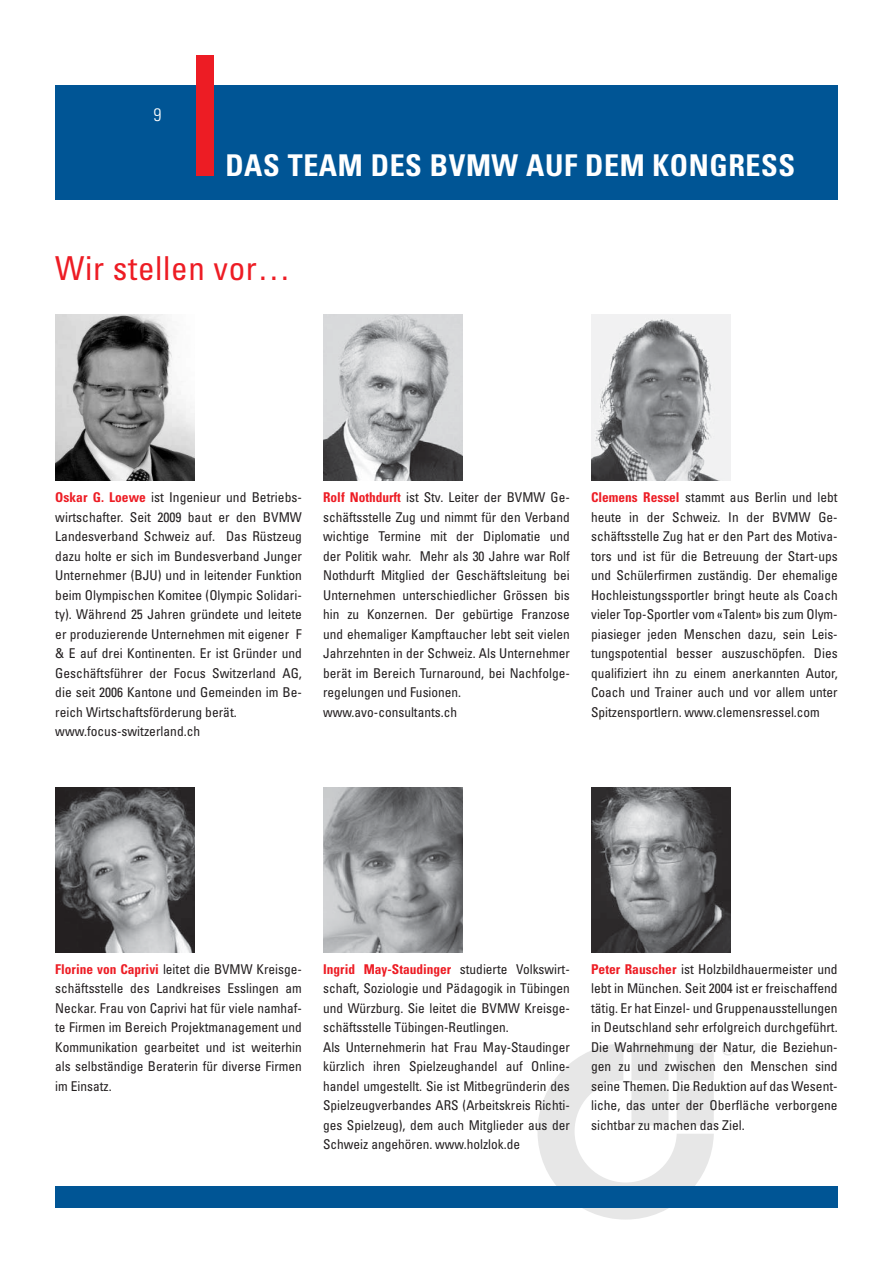
<style>
.page{position:relative;width:893px;height:1263px;background:#fff}
.page>*{position:absolute;margin:0;border:0;box-sizing:border-box;transform-origin:0 0}
.t1{font:condensed 33px "Univers";letter-spacing:.02em;color:#ed1c24}
.t2{font:700 condensed 30px "Univers";letter-spacing:.02em;color:#fff}
.t3{font:300 condensed 18px "Univers";color:#fff}
.t4{font:condensed 13.5px/19.5px "Univers";color:#231f20}
.s1{font-weight:700;color:#ed1c24}
</style>
<div class="page">
<div style="left:55px;top:85px;width:783px;height:115px;background:#005595"></div>
<div style="left:197px;top:55px;width:17px;height:121px;background:#ed1c24"></div>
<svg style="left:722px;top:1043px;width:12px;height:12px"></svg>
<svg style="left:537px;top:1043px;width:177px;height:176px"></svg>
<div style="left:55px;top:1186px;width:783px;height:22px;background:#005595"></div>
<img style="left:55px;top:787px;width:140px;height:166px">
<img style="left:323px;top:315px;width:140px;height:165px">
<img style="left:323px;top:787px;width:140px;height:166px">
<img style="left:591px;top:315px;width:139px;height:165px">
<img style="left:591px;top:787px;width:139px;height:166px">
<img style="left:55px;top:315px;width:140px;height:165px">
<h3 class="t3" style="left:154px;top:108px;width:9px">9</h3>
<h2 class="t2" style="left:225px;top:154px;width:571px">DAS TEAM DES BVMW AUF DEM KONGRESS</h2>
<h1 class="t1" style="left:55px;top:256px;width:237px">Wir stellen vor…</h1>
<p class="t4" style="left:55px;top:489px;width:248px"><span class="s1">Oskar G. Loewe</span> ist Ingenieur und Betriebs&shy;wirtschafter. Seit 2009 baut er den BVMW Landesverband Schweiz auf. Das Rüstzeug dazu holte er sich im Bundesverband Junger Unternehmer (BJU) und in leitender Funktion beim Olympischen Komitee (Olympic Solidari&shy;ty). Während 25 Jahren gründete und leitete er produzierende Unternehmen mit eigener F &amp; E auf drei Kontinenten. Er ist Gründer und Geschäftsführer der Focus Switzerland AG, die seit 2006 Kantone und Gemeinden im Be&shy;reich Wirtschaftsförderung berät. www.focus-switzerland.ch</p>
<p class="t4" style="left:323px;top:489px;width:248px"><span class="s1">Rolf Nothdurft</span> ist Stv. Leiter der BVMW Ge&shy;schäftsstelle Zug und nimmt für den Verband wichtige Termine mit der Diplomatie und der Politik wahr. Mehr als 30 Jahre war Rolf Nothdurft Mitglied der Geschäftsleitung bei Unternehmen unterschiedlicher Grössen bis hin zu Konzernen. Der gebürtige Franzose und ehemaliger Kampftaucher lebt seit vielen Jahrzehnten in der Schweiz. Als Unternehmer berät im Bereich Turnaround, bei Nachfolge&shy;regelungen und Fusionen. www.avo-consultants.ch</p>
<p class="t4" style="left:591px;top:489px;width:248px;text-align:justify"><span class="s1">Clemens Ressel</span> stammt aus Berlin und lebt heute in der Schweiz. In der BVMW Ge&shy;schäftsstelle Zug hat er den Part des Motiva&shy;tors und ist für die Betreuung der Start-ups und Schülerfirmen zuständig. Der ehemalige Hochleistungssportler bringt heute als Coach vieler Top-Sportler vom «Talent» bis zum Olym&shy;piasieger jeden Menschen dazu, sein Leis&shy;tungspotential besser auszuschöpfen. Dies qualifiziert ihn zu einem anerkannten Autor, Coach und Trainer auch und vor allem unter Spitzensportlern. www.clemensressel.com</p>
<p class="t4" style="left:55px;top:961px;width:248px;text-align:justify"><span class="s1">Florine von Caprivi</span> leitet die BVMW Kreisge&shy;schäftsstelle des Landkreises Esslingen am Neckar. Frau von Caprivi hat für viele namhaf&shy;te Firmen im Bereich Projektmanagement und Kommunikation gearbeitet und ist weiterhin als selbständige Beraterin für diverse Firmen im Einsatz.</p>
<p class="t4" style="left:323px;top:960px;width:248px"><span class="s1">Ingrid May-Staudinger</span> studierte Volkswirt&shy;schaft, Soziologie und Pädagogik in Tübingen und Würzburg. Sie leitet die BVMW Kreisge&shy;schäftsstelle Tübingen-Reutlingen.<br>Als Unternehmerin hat Frau May-Staudinger kürzlich ihren Spielzeughandel auf Online&shy;handel umgestellt. Sie ist Mitbegründerin des Spielzeugverbandes ARS (Arbeitskreis Richti&shy;ges Spielzeug), dem auch Mitglieder aus der Schweiz angehören. www.holzlok.de</p>
<p class="t4" style="left:591px;top:961px;width:248px;text-align:justify"><span class="s1">Peter Rauscher</span> ist Holzbildhauermeister und lebt in München. Seit 2004 ist er freischaffend tätig. Er hat Einzel- und Gruppenausstellungen in Deutschland sehr erfolgreich durchgeführt.<br>Die Wahrnehmung der Natur, die Beziehun&shy;gen zu und zwischen den Menschen sind seine Themen. Die Reduktion auf das Wesent&shy;liche, das unter der Oberfläche verborgene sichtbar zu machen das Ziel.</p>
</div>
